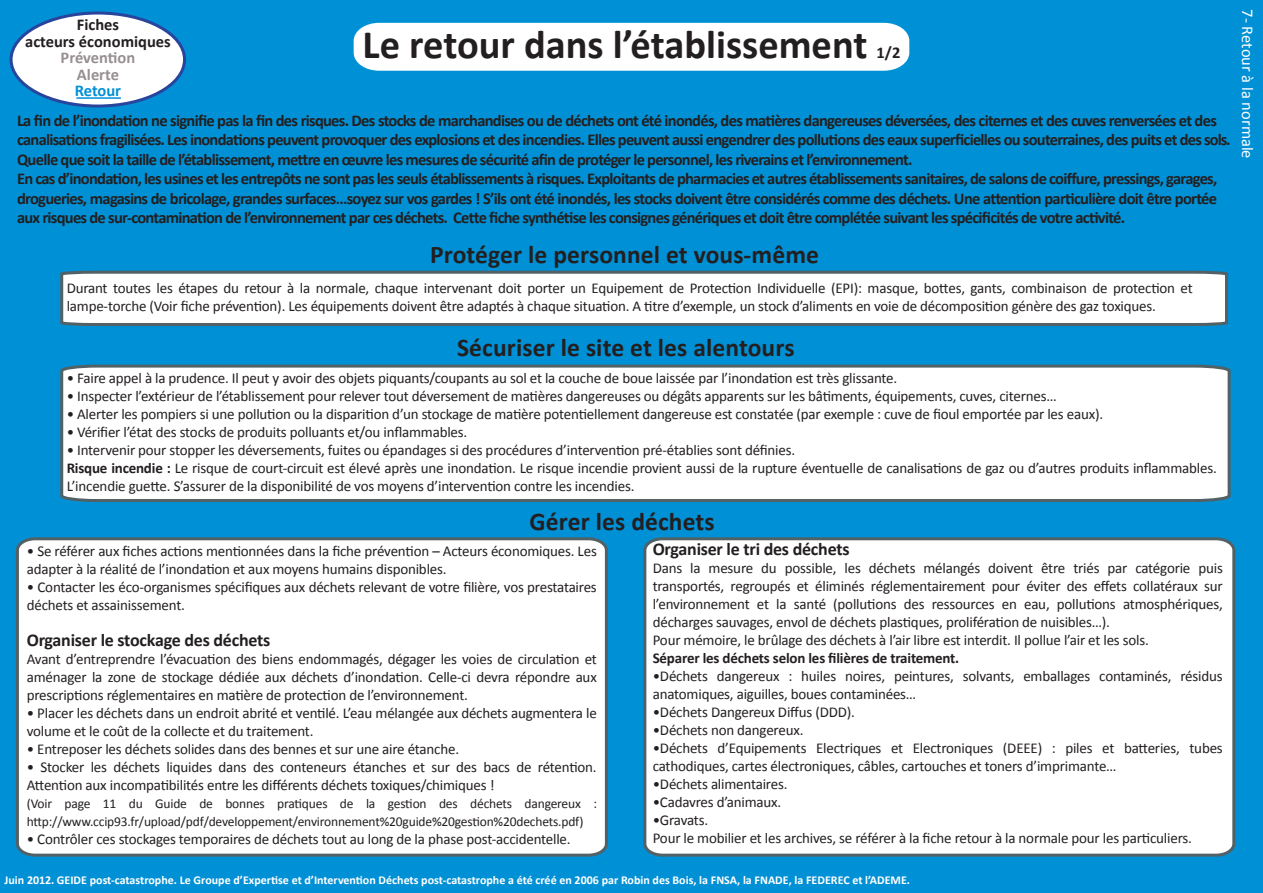
<style>
.page{position:relative;width:1263px;height:893px;background:#0090d5}
.page>*{position:absolute;margin:0;border:0;box-sizing:border-box;transform-origin:0 0}
.t1{font:700 40.5px "Calibri";color:#231f20}
.t2{font:700 25.5px "Calibri";letter-spacing:.005em;color:#231f20}
.t3{font:700 18px "Calibri";letter-spacing:-.015em;color:#231f20}
.t4{font:700 16.5px/19.5px "Calibri";letter-spacing:-.045em;color:#231f20}
.t5{font:700 16.5px/16.5px "Calibri";color:#231f20;text-align:center}
.t6{font:16.5px "Calibri";color:#fff}
.t7{font:15px/18px "Calibri";letter-spacing:-.015em;color:#231f20}
.t8{font:13.5px/18px "Calibri";letter-spacing:-.015em;color:#231f20}
.t9{font:700 12px "Calibri";color:#fff}
.s1{color:#978f91}
.s2{color:#0090d5}
.s3{font-weight:700}
</style>
<div class="page">
<div style="left:354px;top:23px;width:555px;height:48px;background:#fff"></div>
<div style="left:11px;top:13px;width:174px;height:93px;background:#fff;border-radius:50%"></div>
<div style="left:10px;top:12px;width:176px;height:96px;border:3px solid #28449c;border-radius:50%"></div>
<div style="left:60px;top:364px;width:1171px;height:138px;background:#fff"></div>
<svg style="left:60px;top:270px;width:1168px;height:56px;background:#e6eaec"></svg>
<div style="left:643px;top:537px;width:593px;height:320px;background:#fff"></div>
<div style="left:16px;top:537px;width:592px;height:320px;background:#fff"></div>
<hr style="left:76px;top:97px;width:45px;height:2px;background:#0090d5">
<p class="t5" style="left:25px;top:17px;width:147px">Fiches<br>acteurs économiques<br><span class="s1">Prévention<br>Alerte<br></span><span class="s2">Retour</span></p>
<p class="t1" style="left:363px;top:19px;width:506px">Le retour dans l’établissement</p>
<p class="t4" style="left:876px;top:43px;width:25px">1/2</p>
<p class="t4" style="left:17px;top:110px;width:1215px">La fin de l’inondation ne signifie pas la fin des risques. Des stocks de marchandises ou de déchets ont été inondés, des matières dangereuses déversées, des citernes et des cuves renversées et des canalisations fragilisées. Les inondations peuvent provoquer des explosions et des incendies. Elles peuvent aussi engendrer des pollutions des eaux superficielles ou souterraines, des puits et des sols.<br>Quelle que soit la taille de l’établissement, mettre en œuvre les mesures de sécurité afin de protéger le personnel, les riverains et l’environnement.<br>En cas d’inondation, les usines et les entrepôts ne sont pas les seuls établissements à risques. Exploitants de pharmacies et autres établissements sanitaires, de salons de coiffure, pressings, garages, drogueries, magasins de bricolage, grandes surfaces…soyez sur vos gardes ! S’ils ont été inondés, les stocks doivent être considérés comme des déchets. Une attention particulière doit être portée aux risques de sur-contamination de l’environnement par ces déchets. Cette fiche synthétise les consignes génériques et doit être complétée suivant les spécificités de votre activité.</p>
<p class="t2" style="left:430px;top:238px;width:390px">Protéger le personnel et vous-même</p>
<p class="t7" style="left:67px;top:279px;width:1128px">Durant toutes les étapes du retour à la normale, chaque intervenant doit porter un Equipement de Protection Individuelle (EPI): masque, bottes, gants, combinaison de protection et lampe-torche (Voir fiche prévention). Les équipements doivent être adaptés à chaque situation. A titre d’exemple, un stock d’aliments en voie de décomposition génère des gaz toxiques.</p>
<p class="t2" style="left:457px;top:332px;width:339px">Sécuriser le site et les alentours</p>
<p class="t7" style="left:67px;top:369px;width:832px">• Faire appel à la prudence. Il peut y avoir des objets piquants/coupants au sol et la couche de boue laissée par l’inondation est très glissante.</p>
<p class="t7" style="left:67px;top:387px;width:991px">• Inspecter l’extérieur de l’établissement pour relever tout déversement de matières dangereuses ou dégâts apparents sur les bâtiments, équipements, cuves, citernes…</p>
<p class="t7" style="left:67px;top:405px;width:1038px">• Alerter les pompiers si une pollution ou la disparition d’un stockage de matière potentiellement dangereuse est constatée (par exemple : cuve de fioul emportée par les eaux).</p>
<p class="t7" style="left:67px;top:423px;width:402px">• Vérifier l’état des stocks de produits polluants et/ou inflammables.</p>
<p class="t7" style="left:67px;top:441px;width:1152px">• Intervenir pour stopper les déversements, fuites ou épandages si des procédures d’intervention pré-établies sont définies.<br><span class="s3">Risque incendie :</span> Le risque de court-circuit est élevé après une inondation. Le risque incendie provient aussi de la rupture éventuelle de canalisations de gaz ou d’autres produits inflammables.<br>L’incendie guette. S’assurer de la disponibilité de vos moyens d’intervention contre les incendies.</p>
<p class="t2" style="left:530px;top:505px;width:187px">Gérer les déchets</p>
<p class="t3" style="left:653px;top:538px;width:198px">Organiser le tri des déchets</p>
<p class="t7" style="left:653px;top:559px;width:572px">Dans la mesure du possible, les déchets mélangés doivent être triés par catégorie puis transportés, regroupés et éliminés réglementairement pour éviter des effets collatéraux sur l’environnement et la santé (pollutions des ressources en eau, pollutions atmosphériques, décharges sauvages, envol de déchets plastiques, prolifération de nuisibles…).<br>Pour mémoire, le brûlage des déchets à l’air libre est interdit. Il pollue l’air et les sols.<br><span class="s3">Séparer les déchets selon les filières de traitement.</span></p>
<p class="t7" style="left:653px;top:667px;width:571px">•Déchets dangereux : huiles noires, peintures, solvants, emballages contaminés, résidus anatomiques, aiguilles, boues contaminées…</p>
<p class="t7" style="left:653px;top:703px;width:204px">•Déchets Dangereux Diffus (DDD).</p>
<p class="t7" style="left:653px;top:721px;width:152px">•Déchets non dangereux.</p>
<p class="t7" style="left:653px;top:739px;width:572px">•Déchets d’Equipements Electriques et Electroniques (DEEE) : piles et batteries, tubes cathodiques, cartes électroniques, câbles, cartouches et toners d’imprimante…</p>
<p class="t7" style="left:653px;top:775px;width:136px">•Déchets alimentaires.</p>
<p class="t7" style="left:653px;top:793px;width:130px">•Cadavres d’animaux.</p>
<p class="t7" style="left:653px;top:811px;width:541px">•Gravats.<br>Pour le mobilier et les archives, se référer à la fiche retour à la normale pour les particuliers.</p>
<p class="t7" style="left:27px;top:542px;width:572px">• Se référer aux fiches actions mentionnées dans la fiche prévention – Acteurs économiques. Les adapter à la réalité de l’inondation et aux moyens humains disponibles.</p>
<p class="t7" style="left:27px;top:578px;width:572px">• Contacter les éco-organismes spécifiques aux déchets relevant de votre filière, vos prestataires déchets et assainissement.</p>
<p class="t3" style="left:27px;top:628px;width:245px">Organiser le stockage des déchets</p>
<p class="t7" style="left:27px;top:650px;width:572px;text-align:justify">Avant d’entreprendre l’évacuation des biens endommagés, dégager les voies de circulation et aménager la zone de stockage dédiée aux déchets d’inondation. Celle-ci devra répondre aux prescriptions réglementaires en matière de protection de l’environnement.</p>
<p class="t7" style="left:27px;top:704px;width:572px">• Placer les déchets dans un endroit abrité et ventilé. L’eau mélangée aux déchets augmentera le volume et le coût de la collecte et du traitement.</p>
<p class="t7" style="left:27px;top:740px;width:434px">• Entreposer les déchets solides dans des bennes et sur une aire étanche.</p>
<p class="t7" style="left:27px;top:758px;width:571px">• Stocker les déchets liquides dans des conteneurs étanches et sur des bacs de rétention.<br>Attention aux incompatibilités entre les différents déchets toxiques/chimiques !</p>
<p class="t8" style="left:27px;top:794px;width:572px">(Voir page 11 du Guide de bonnes pratiques de la gestion des déchets dangereux : http://www.ccip93.fr/upload/pdf/developpement/environnement%20guide%20gestion%20dechets.pdf)</p>
<p class="t7" style="left:27px;top:830px;width:545px">• Contrôler ces stockages temporaires de déchets tout au long de la phase post-accidentelle.</p>
<p class="t9" style="left:4px;top:872px;width:907px">Juin 2012. GEIDE post-catastrophe. Le Groupe d’Expertise et d’Intervention Déchets post-catastrophe a été créé en 2006 par Robin des Bois, la FNSA, la FNADE, la FEDEREC et l’ADEME.</p>
<p class="t6" style="left:1258px;top:9px;width:151px;rotate:90deg">7- Retour à la normale</p>
</div>
